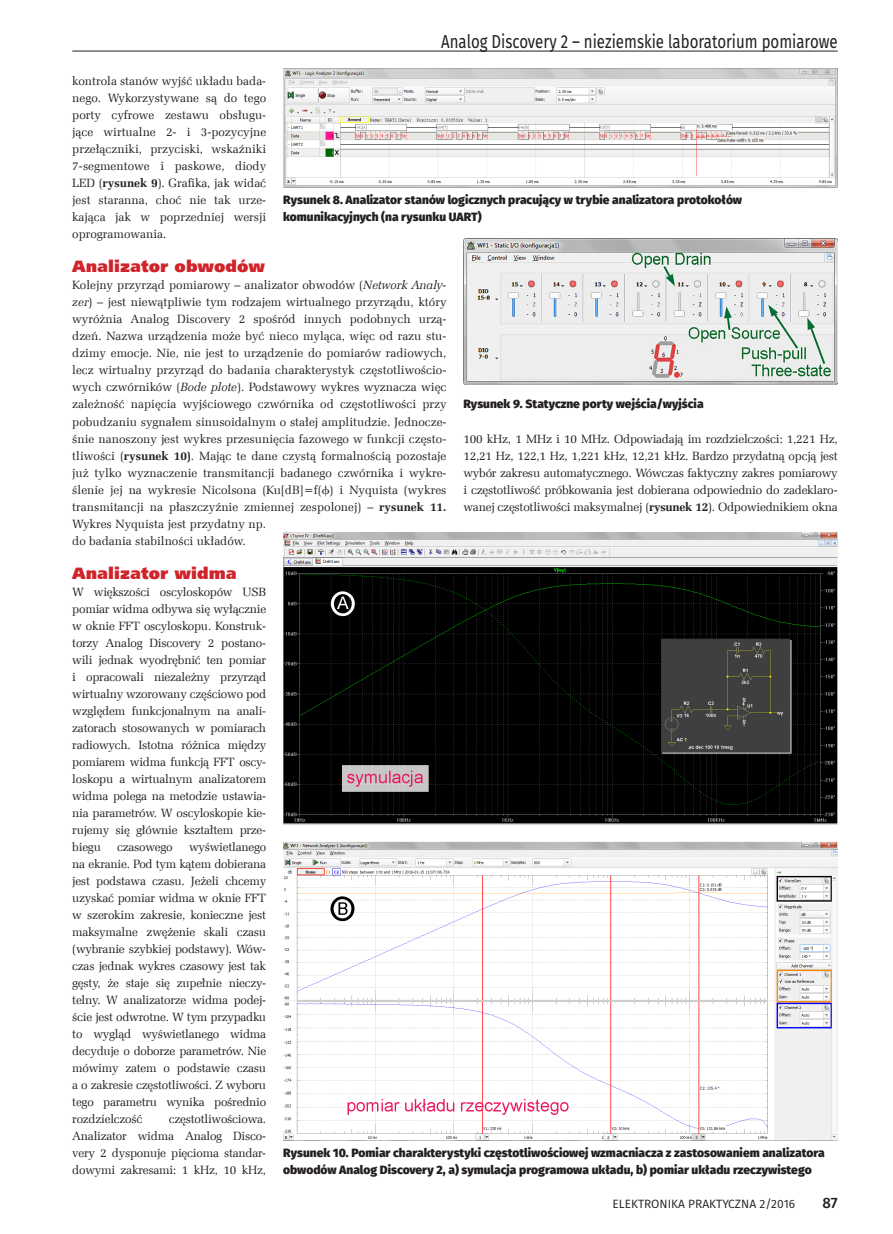
<style>
.page{position:relative;width:893px;height:1234px;background:#fff}
.page>*{position:absolute;margin:0;border:0;box-sizing:border-box;transform-origin:0 0}
.t1{font:18.75px "Fira Sans";color:#231f20;scale:.8 1}
._3_Srodtytul_kurs{font:16.5px "Humnst 777 X Blk EU";color:#d1232a}
.t2{font:500 15px "Fira Sans";color:#231f20}
._1_Body{font:12px/17px "Zapf Ellipt EU";color:#231f20;text-align:justify}
._4_Podpis{font:800 12px/17px "Fira Sans";color:#231f20}
.t3{font:12px "Fira Sans";color:#231f20}
._1_Body-2{font:12px "Zapf Ellipt EU";letter-spacing:-.02em;color:#231f20}
.s1{font-weight:700}
.s2{font-style:italic}
.s3{font-family:"Math With Greek"}
</style>
<div class="page">
<hr style="left:72px;top:51px;width:766px;height:1px;background:#231f20">
<img style="left:283px;top:68px;width:555px;height:119px">
<img style="left:463px;top:238px;width:375px;height:146px">
<img style="left:283px;top:532px;width:555px;height:608px">
<p class="t1" style="left:441px;top:28px;width:497px">Analog Discovery 2 – nieziemskie laboratorium pomiarowe</p>
<p class="_1_Body" style="left:72px;top:73px;width:195px">kontrola stanów wyjść układu bada&shy;nego. Wykorzystywane są do tego porty cyfrowe zestawu obsługu&shy;jące wirtualne 2- i 3-pozycyjne przełączniki, przyciski, wskaźniki 7-segmentowe i paskowe, diody LED (<span class="s1">rysunek 9</span>). Grafika, jak widać jest staranna, choć nie tak urze&shy;kająca jak w poprzedniej wersji oprogramowania.</p>
<p class="_3_Srodtytul_kurs" style="left:72px;top:256px;width:194px">Analizator obwodów</p>
<p class="_1_Body" style="left:72px;top:277px;width:376px;text-align:left">Kolejny przyrząd pomiarowy – analizator obwodów (<span class="s2">Network Analy&shy;zer</span>) – jest niewątpliwie tym rodzajem wirtualnego przyrządu, który wyróżnia Analog Discovery 2 spośród innych podobnych urzą&shy;dzeń. Nazwa urządzenia może być nieco myląca, więc od razu stu&shy;dzimy emocje. Nie, nie jest to urządzenie do pomiarów radiowych, lecz wirtualny przyrząd do badania charakterystyk częstotliwościo&shy;wych czwórników (<span class="s2">Bode plote</span>). Podstawowy wykres wyznacza więc zależność napięcia wyjściowego czwórnika od częstotliwości przy pobudzaniu sygnałem sinusoidalnym o stałej amplitudzie. Jednocze&shy;śnie nanoszony jest wykres przesunięcia fazowego w funkcji często&shy;tliwości (<span class="s1">rysunek 10)</span>. Mając te dane czystą formalnością pozostaje już tylko wyznaczenie transmitancji badanego czwórnika i wykre&shy;ślenie jej na wykresie Nicolsona (Ku[dB]=f(<span class="s3">f</span>) i Nyquista (wykres transmitancji na płaszczyźnie zmiennej zespolonej) – <span class="s1">rysunek 11.<br></span>Wykres Nyquista jest przydatny np.<br>do badania stabilności układów.</p>
<p class="_3_Srodtytul_kurs" style="left:72px;top:562px;width:166px">Analizator widma</p>
<p class="_1_Body" style="left:72px;top:583px;width:195px">W większości oscyloskopów USB pomiar widma odbywa się wyłącznie w oknie FFT oscyloskopu. Konstruk&shy;torzy Analog Discovery 2 postano&shy;wili jednak wyodrębnić ten pomiar i opracowali niezależny przyrząd wirtualny wzorowany częściowo pod względem funkcjonalnym na anali&shy;zatorach stosowanych w pomiarach radiowych. Istotna różnica między pomiarem widma funkcją FFT oscy&shy;loskopu a wirtualnym analizatorem widma polega na metodzie ustawia&shy;nia parametrów. W oscyloskopie kie&shy;rujemy się głównie kształtem prze&shy;biegu</p>
<p class="_4_Podpis" style="left:283px;top:191px;width:460px">Rysunek 8. Analizator stanów logicznych pracujący w trybie analizatora protokołów komunikacyjnych (na rysunku UART)</p>
<p class="_4_Podpis" style="left:463px;top:396px;width:242px">Rysunek 9. Statyczne porty wejścia/wyjścia</p>
<p class="_1_Body" style="left:463px;top:430px;width:376px">100 kHz, 1 MHz i 10 MHz. Odpowiadają im rozdzielczości: 1,221 Hz, 12,21 Hz, 122,1 Hz, 1,221 kHz, 12,21 kHz. Bardzo przydatną opcją jest wybór zakresu automatycznego. Wówczas faktyczny zakres pomiarowy i częstotliwość próbkowania jest dobierana odpowiednio do zadeklaro&shy;wanej częstotliwości maksymalnej (<span class="s1">rysunek 12</span>). Odpowiednikiem okna</p>
<p class="_1_Body" style="left:72px;top:838px;width:195px;text-indent:117px">wyświetlanego na ekranie. Pod tym kątem dobierana jest podstawa czasu. Jeżeli chcemy uzyskać pomiar widma w oknie FFT w szerokim zakresie, konieczne jest maksymalne zwężenie skali czasu (wybranie szybkiej podstawy). Wów&shy;czas jednak wykres czasowy jest tak gęsty, że staje się zupełnie nieczy&shy;telny. W analizatorze widma podej&shy;ście jest odwrotne. W tym przypadku to wygląd wyświetlanego widma decyduje o doborze parametrów. Nie mówimy zatem o podstawie czasu a o zakresie częstotliwości. Z wyboru tego parametru wynika pośrednio rozdzielczość</p>
<p class="_1_Body-2" style="left:117px;top:839px;width:57px">czasowego</p>
<p class="_1_Body" style="left:72px;top:1110px;width:195px;text-indent:96px">częstotliwościowa.<br>Analizator widma Analog Disco&shy;very 2 dysponuje pięcioma standar&shy;dowymi zakresami: 1 kHz, 10 kHz,</p>
<p class="_4_Podpis" style="left:283px;top:1144px;width:543px">Rysunek 10. Pomiar charakterystyki częstotliwościowej wzmacniacza z zastosowaniem analizatora obwodów Analog Discovery 2, a) symulacja programowa układu, b) pomiar układu rzeczywistego</p>
<p class="t3" style="left:612px;top:1195px;width:184px">ELEKTRONIKA PRAKTYCZNA 2/2016</p>
<p class="t2" style="left:822px;top:1192px;width:17px">87</p>
</div>
